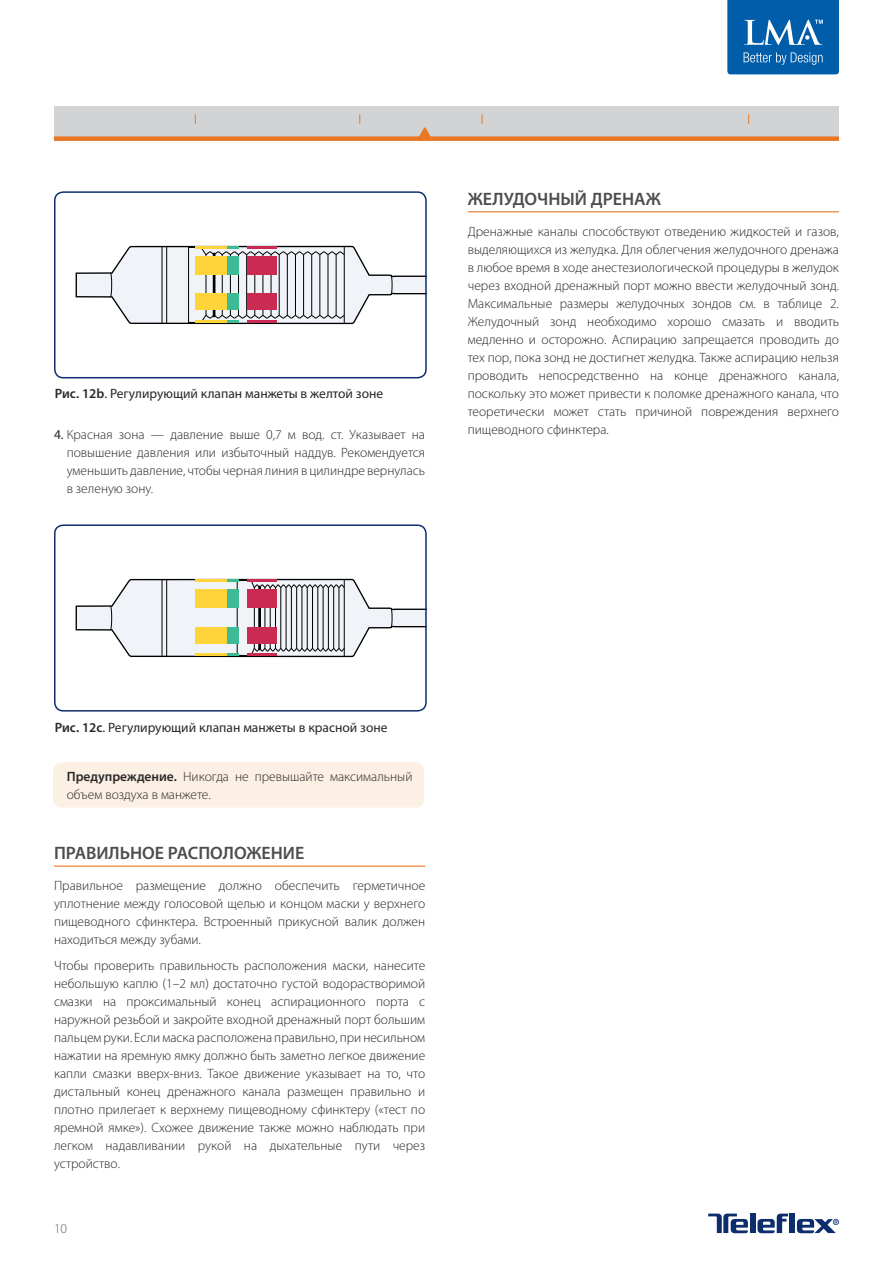
<style>
.page{position:relative;width:893px;height:1263px;background:#fff}
.page>*{position:absolute;margin:0;border:0;box-sizing:border-box;transform-origin:0 0}
.t1{font:600 18px "Myriad Pro";color:#4d4d4f}
.t2{font:300 13.5px/18px "Myriad Pro";color:#292829;text-align:justify}
.t3{font:13.5px "Myriad Pro";color:#292829}
.t4{font:300 13.5px "Myriad Pro";color:#636466}
.s1{font-weight:600}
.s2{font-weight:400}
</style>
<div class="page">
<div style="left:54px;top:106px;width:785px;height:32px;background:#d1d3d4"></div>
<svg style="left:419px;top:127px;width:12px;height:9px"></svg>
<div style="left:54px;top:136px;width:785px;height:5px;background:#e97724"></div>
<svg style="left:727px;top:0;width:112px;height:74px;background:#1a6db2"></svg>
<div style="left:53px;top:762px;width:371px;height:45px;background:#fcefe3;border-radius:9px"></div>
<svg style="left:75px;top:245px;width:349px;height:80px"></svg>
<hr style="left:196px;top:320px;width:31px;height:3px;background:#ffd33a">
<div style="left:196px;top:294px;width:31px;height:16px;background:#ffd33a"></div>
<div style="left:196px;top:256px;width:31px;height:19px;background:#ffd33a"></div>
<hr style="left:196px;top:247px;width:31px;height:2px;background:#ffd33a">
<svg style="left:75px;top:578px;width:349px;height:80px"></svg>
<hr style="left:196px;top:653px;width:31px;height:3px;background:#ffd33a">
<div style="left:196px;top:627px;width:31px;height:16px;background:#ffd33a"></div>
<div style="left:196px;top:589px;width:31px;height:19px;background:#ffd33a"></div>
<hr style="left:196px;top:579px;width:31px;height:3px;background:#ffd33a">
<div style="left:54px;top:191px;width:373px;height:187px;border:2px solid #0e2d6d;border-radius:9px"></div>
<div style="left:54px;top:524px;width:373px;height:187px;border:2px solid #0e2d6d;border-radius:9px"></div>
<div style="left:789px;top:1213px;width:6px;height:20px;background:#0e2d6d"></div>
<svg style="left:757px;top:1213px;width:31px;height:20px"></svg>
<div style="left:750px;top:1213px;width:5px;height:20px;background:#0e2d6d"></div>
<svg style="left:797px;top:1219px;width:42px;height:14px"></svg>
<svg style="left:708px;top:1213px;width:40px;height:20px"></svg>
<hr style="left:54px;top:865px;width:371px;height:2px;background:#e97724">
<hr style="left:468px;top:211px;width:371px;height:1px;background:#e97724">
<p class="t3" style="left:55px;top:386px;width:330px"><span class="s1">Рис. 12b</span>. Регулирующий клапан манжеты в желтой зоне</p>
<p class="t2" style="left:67px;top:426px;width:360px;text-indent:-13px"><span class="s2">4.</span> Красная зона — давление выше 0,7 м вод. ст. Указывает на повышение давления или избыточный наддув. Рекомендуется уменьшить давление, чтобы черная линия в цилиндре вернулась в зеленую зону.</p>
<h1 class="t1" style="left:468px;top:187px;width:195px">ЖЕЛУДОЧНЫЙ ДРЕНАЖ</h1>
<p class="t2" style="left:468px;top:222px;width:373px">Дренажные каналы способствуют отведению жидкостей и газов, выделяющихся из желудка. Для облегчения желудочного дренажа в любое время в ходе анестезиологической процедуры в желудок через входной дренажный порт можно ввести желудочный зонд.<br>Максимальные размеры желудочных зондов см. в таблице 2.<br>Желудочный зонд необходимо хорошо смазать и вводить медленно и осторожно. Аспирацию запрещается проводить до тех пор, пока зонд не достигнет желудка. Также аспирацию нельзя проводить непосредственно на конце дренажного канала, поскольку это может привести к поломке дренажного канала, что теоретически может стать причиной повреждения верхнего пищеводного сфинктера.</p>
<p class="t3" style="left:55px;top:720px;width:334px"><span class="s1">Рис. 12c</span>. Регулирующий клапан манжеты в красной зоне</p>
<p class="t2" style="left:67px;top:767px;width:347px"><span class="s1">Предупреждение.</span> Никогда не превышайте максимальный объем воздуха в манжете.</p>
<h1 class="t1" style="left:54px;top:842px;width:252px">ПРАВИЛЬНОЕ РАСПОЛОЖЕНИЕ</h1>
<p class="t2" style="left:54px;top:877px;width:373px">Правильное размещение должно обеспечить герметичное уплотнение между голосовой щелью и концом маски у верхнего пищеводного сфинктера. Встроенный прикусной валик должен находиться между зубами.</p>
<p class="t2" style="left:54px;top:957px;width:373px">Чтобы проверить правильность расположения маски, нанесите небольшую каплю (1–2 мл) достаточно густой водорастворимой смазки на проксимальный конец аспирационного порта с наружной резьбой и закройте входной дренажный порт большим пальцем руки. Если маска расположена правильно, при несильном нажатии на яремную ямку должно быть заметно легкое движение капли смазки вверх-вниз. Такое движение указывает на то, что дистальный конец дренажного канала размещен правильно и плотно прилегает к верхнему пищеводному сфинктеру («тест по яремной ямке»). Схожее движение также можно наблюдать при легком надавливании рукой на дыхательные пути через устройство.</p>
<p class="t4" style="left:54px;top:1221px;width:15px">10</p>
</div>
